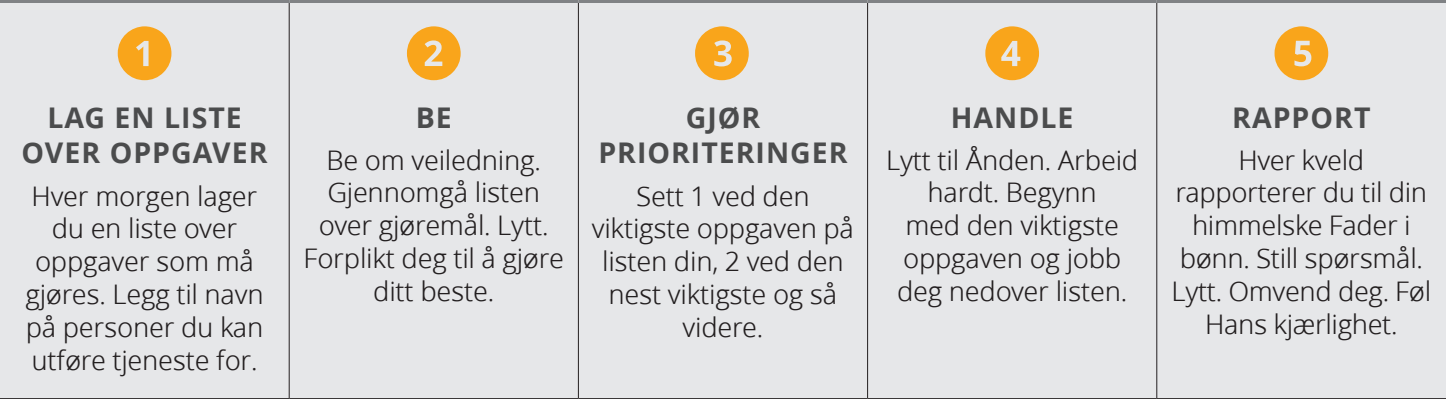
<style>
.page{position:relative;width:1446px;height:399px;background:#fff}
.page>*{position:absolute;margin:0;border:0;box-sizing:border-box;transform-origin:0 0}
.t1{font:72px "Ding PI Zoramlds Dpi";color:#f9a51b}
.t2{font:700 28.5px/36px "Zoramlds Lat";letter-spacing:.035em;color:#4b4c4d;text-align:center}
.t3{font:27px/33px "Zoramlds Lat";letter-spacing:-.01em;color:#231f20;text-align:center}
</style>
<div class="page">
<div style="left:0;top:3px;width:1446px;height:395px;background:#e6e7e9"></div>
<hr style="left:289px;top:3px;width:1px;height:395px;background:#231f20">
<hr style="left:578px;top:3px;width:1px;height:395px;background:#231f20">
<hr style="left:867px;top:3px;width:1px;height:395px;background:#231f20">
<hr style="left:1156px;top:3px;width:1px;height:395px;background:#231f20">
<hr style="left:0;top:0;width:289px;height:3px;background:#808285">
<hr style="left:289px;top:0;width:289px;height:3px;background:#808285">
<hr style="left:578px;top:0;width:290px;height:3px;background:#808285">
<hr style="left:868px;top:0;width:289px;height:3px;background:#808285">
<hr style="left:1157px;top:0;width:289px;height:3px;background:#808285">
<hr style="left:0;top:398px;width:289px;height:1px;background:#231f20">
<hr style="left:289px;top:398px;width:289px;height:1px;background:#231f20">
<hr style="left:578px;top:398px;width:290px;height:1px;background:#231f20">
<hr style="left:868px;top:398px;width:289px;height:1px;background:#231f20">
<hr style="left:1157px;top:398px;width:289px;height:1px;background:#231f20">
<h1 class="t1" style="left:112px;top:8px;width:66px">❶</h1>
<p class="t2" style="left:22px;top:100px;width:248px">LAG EN LISTE<br>OVER OPPGAVER</p>
<p class="t3" style="left:25px;top:179px;width:240px">Hver morgen lager du en liste over oppgaver som må gjøres. Legg til navn på personer du kan utføre tjeneste for.</p>
<h1 class="t1" style="left:402px;top:8px;width:66px">❷</h1>
<p class="t2" style="left:416px;top:100px;width:38px">BE</p>
<p class="t3" style="left:304px;top:143px;width:262px">Be om veiledning.<br>Gjennomgå listen over gjøremål. Lytt.<br>Forplikt deg til å gjøre ditt beste.</p>
<h1 class="t1" style="left:692px;top:8px;width:64px">❸</h1>
<p class="t2" style="left:598px;top:100px;width:251px">GJØR<br>PRIORITERINGER</p>
<p class="t3" style="left:592px;top:179px;width:264px">Sett 1 ved den viktigste oppgaven på listen din, 2 ved den nest viktigste og så videre.</p>
<h1 class="t1" style="left:980px;top:8px;width:66px">❹</h1>
<p class="t2" style="left:951px;top:100px;width:124px">HANDLE</p>
<p class="t3" style="left:886px;top:143px;width:254px">Lytt til Ånden. Arbeid hardt. Begynn<br>med den viktigste oppgaven og jobb deg nedover listen.</p>
<h1 class="t1" style="left:1269px;top:8px;width:66px">❺</h1>
<p class="t2" style="left:1232px;top:100px;width:140px">RAPPORT</p>
<p class="t3" style="left:1171px;top:143px;width:261px">Hver kveld rapporterer du til din himmelske Fader i bønn. Still spørsmål.<br>Lytt. Omvend deg. Føl<br>Hans kjærlighet.</p>
</div>
